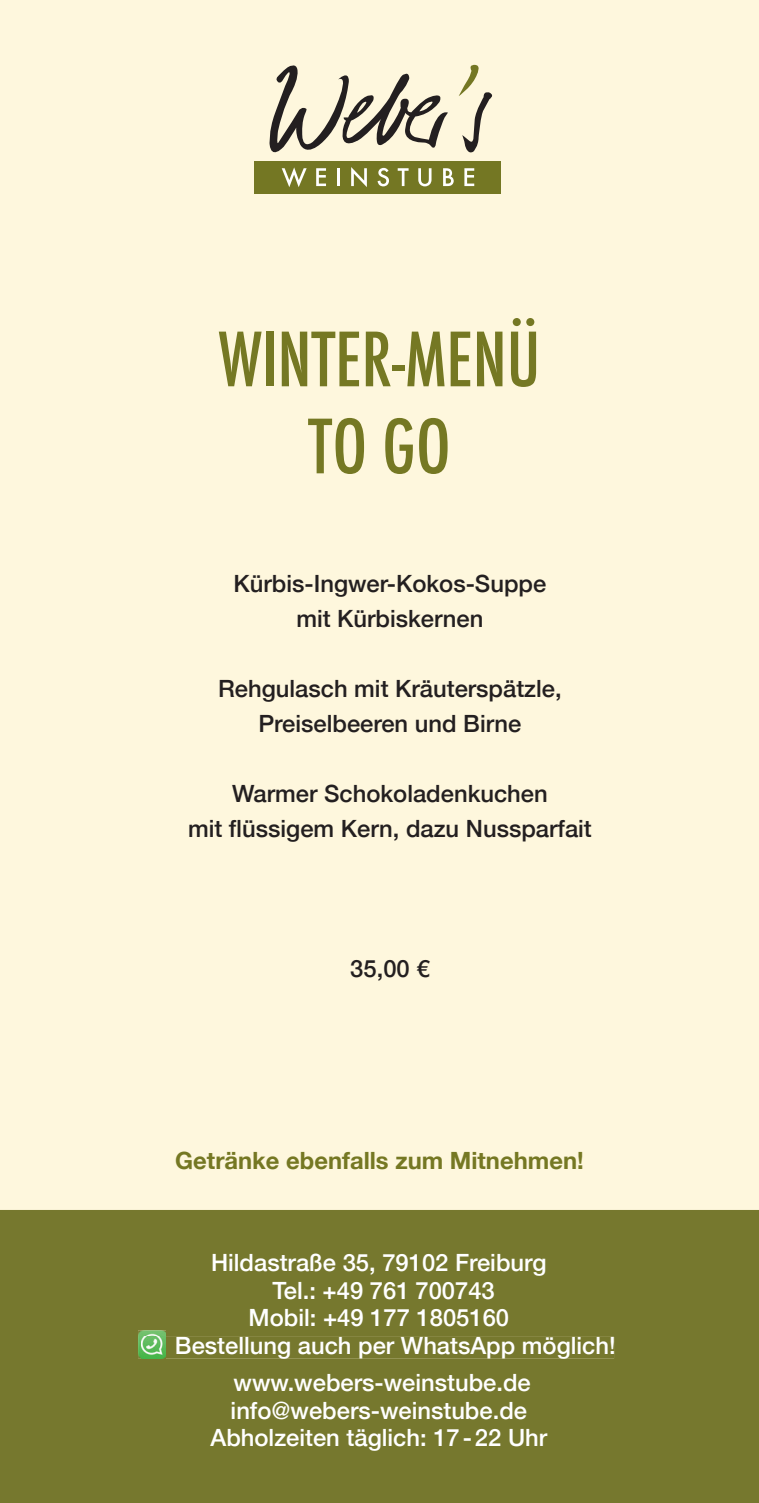
<style>
.page{position:relative;width:759px;height:1503px;background:#fff}
.page>*{position:absolute;margin:0;border:0;box-sizing:border-box;transform-origin:0 0}
.t1{font:500 condensed 72.5px/87px "Futura";color:#757823;text-align:center}
.t2{font:500 23.75px/27.5px "Helvetica Neue";color:#fff;text-align:center}
.t3{font:500 23.75px/35px "Helvetica Neue";color:#231f20;text-align:center}
.t4{font:700 23.75px "Helvetica Neue";color:#757823}
</style>
<div class="page">
<div style="left:0;top:0;width:758px;height:1502px;background:#fef7dd"></div>
<div style="left:254px;top:161px;width:247px;height:32px;background:#747723"></div>
<svg style="left:281px;top:167px;width:25px;height:20px"></svg>
<svg style="left:316px;top:168px;width:10px;height:18px"></svg>
<svg style="left:337px;top:168px;width:2px;height:18px"></svg>
<svg style="left:351px;top:167px;width:16px;height:20px"></svg>
<svg style="left:377px;top:168px;width:12px;height:18px"></svg>
<svg style="left:397px;top:168px;width:11px;height:18px"></svg>
<svg style="left:418px;top:168px;width:13px;height:18px"></svg>
<svg style="left:443px;top:168px;width:10px;height:18px"></svg>
<svg style="left:464px;top:168px;width:10px;height:18px"></svg>
<svg style="left:459px;top:65px;width:34px;height:88px"></svg>
<svg style="left:269px;top:65px;width:179px;height:88px"></svg>
<div style="left:0;top:1210px;width:758px;height:292px;background:#76782e"></div>
<div style="left:166px;top:1336px;width:447px;height:22px;background:#76782e"></div>
<img style="left:138px;top:1330px;width:28px;height:28px">
<img style="left:142px;top:1336px;width:24px;height:22px">
<h1 class="t1" style="left:218px;top:316px;width:323px">WINTER-MENÜ<br>TO GO</h1>
<p class="t3" style="left:233px;top:564px;width:314px">Kürbis-Ingwer-Kokos-Suppe mit Kürbiskernen</p>
<p class="t3" style="left:218px;top:669px;width:345px">Rehgulasch mit Kräuterspätzle,<br>Preiselbeeren und Birne</p>
<p class="t3" style="left:188px;top:774px;width:405px">Warmer Schokoladenkuchen<br>mit flüssigem Kern, dazu Nussparfait</p>
<p class="t3" style="left:350px;top:949px;width:81px">35,00 €</p>
<p class="t4" style="left:175px;top:1141px;width:410px">Getränke ebenfalls zum Mitnehmen!</p>
<p class="t2" style="left:211px;top:1247px;width:337px">Hildastraße 35, 79102 Freiburg</p>
<p class="t2" style="left:272px;top:1274px;width:224px">Tel.: +49 761 700743</p>
<p class="t2" style="left:248px;top:1302px;width:262px">Mobil: +49 177 1805160</p>
<p class="t2" style="left:175px;top:1329px;width:442px">Bestellung auch per WhatsApp möglich!</p>
<p class="t2" style="left:210px;top:1367px;width:338px">www.webers-weinstube.de info@webers-weinstube.de<br>Abholzeiten täglich: 17 - 22 Uhr</p>
</div>
